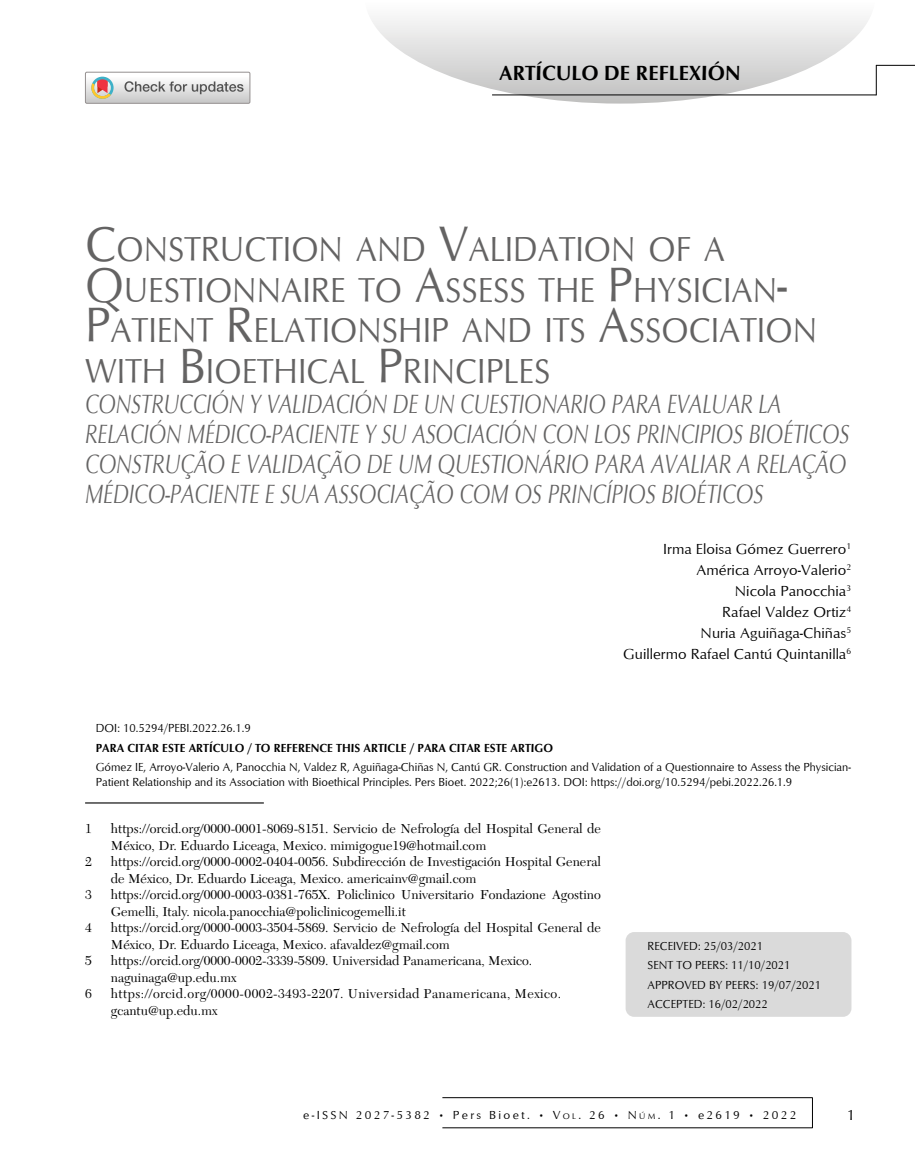
<style>
.page{position:relative;width:915px;height:1170px;background:#fff}
.page>*{position:absolute;margin:0;border:0;box-sizing:border-box;transform-origin:0 0}
.t1{font:35.7px/40.5px "Optimum";color:#646363;scale:.9 1}
.t2{font:italic 27px/30px "Optimum";color:#646363;scale:.77 1}
.t3{font:700 21px "Optimum";color:#000}
.t4{font:15px/21px "Optimum";color:#000;text-align:right}
.t5{font:13.5px/16.5px "New Caledonia";color:#000}
.t6{font:13.5px/16.5px "New Caledonia";letter-spacing:.03em;color:#000}
.t7{font:12px/19.2px "Optimum";color:#000;scale:.95 1}
.t8{font:700 12px "Optimum";color:#000;scale:.95 1}
.t9{font:12px "Optimum";letter-spacing:.19em;color:#000}
.s1{font-size:51px}
.s2{font-size:8.4px}
.s3{font-style:inherit}
</style>
<div class="page">
<hr style="left:442px;top:1097px;width:370px;height:1px;background:#000">
<hr style="left:442px;top:1127px;width:370px;height:1px;background:#000">
<hr style="left:811px;top:1097px;width:1px;height:30px;background:#000">
<div style="left:625px;top:932px;width:226px;height:84px;background:#dadada;border-radius:9px"></div>
<hr style="left:85px;top:802px;width:179px;height:1px;background:#000">
<svg style="left:371px;top:18px;width:503px;height:86px"></svg>
<hr style="left:875px;top:65px;width:1px;height:30px;background:#000">
<hr style="left:875px;top:65px;width:39px;height:1px;background:#000">
<hr style="left:492px;top:94px;width:384px;height:1px;background:#000">
<div style="left:85px;top:72px;width:165px;height:32px;border:1px solid #948f8f"></div>
<svg style="left:85px;top:72px;width:165px;height:31px"></svg>
<h3 class="t3" style="left:499px;top:61px;width:243px">ARTÍCULO DE REFLEXIÓN</h3>
<h1 class="t1" style="left:85px;top:228px;width:814px"><span class="s1">C</span>ONSTRUCTION AND <span class="s1">V</span>ALIDATION OF A <span class="s1">Q</span>UESTIONNAIRE TO <span class="s1">A</span>SSESS THE <span class="s1">P</span>HYSICIAN<span class="s1">-P</span>ATIENT <span class="s1">R</span>ELATIONSHIP AND ITS <span class="s1">A</span>SSOCIATION WITH <span class="s1">B</span>IOETHICAL <span class="s1">P</span>RINCIPLES</h1>
<p class="t2" style="left:85px;top:388px;width:993px">CONSTRUCCIÓN Y VALIDACIÓN DE UN CUESTIONARIO PARA EVALUAR LA RELACIÓN MÉDICO-PACIENTE Y SU ASOCIACIÓN CON LOS PRINCIPIOS BIOÉTICOS CONSTRUÇÃO E VALIDAÇÃO DE UM QUESTIONÁRIO PARA AVALIAR A RELAÇÃO MÉDICO-PACIENTE E SUA ASSOCIAÇÃO COM OS PRINCÍPIOS BIOÉTICOS</p>
<p class="t4" style="left:623px;top:537px;width:229px">Irma Eloisa Gómez Guerrero<sup>1<br></sup>América Arroyo-Valerio<sup>2<br></sup>Nicola Panocchia<sup>3<br></sup>Rafael Valdez Ortiz<sup>4<br></sup>Nuria Aguiñaga-Chiñas<sup>5<br></sup>Guillermo Rafael Cantú Quintanilla<sup>6</sup></p>
<p class="t7" style="left:96px;top:718px;width:164px">DOI: 10.5294/PEBI.2022.26.1.9</p>
<p class="t8" style="left:96px;top:740px;width:482px">PARA CITAR ESTE ARTÍCULO / TO REFERENCE THIS ARTICLE / PARA CITAR ESTE ARTIGO</p>
<p class="t7" style="left:96px;top:758px;width:796px;line-height:15px">Gómez IE, Arroyo-Valerio A, Panocchia N, Valdez R, Aguiñaga-Chiñas N, Cantú GR. Construction and Validation of a Questionnaire to Assess the Physician-<br>Patient Relationship and its Association with Bioethical Principles. Pers Bioet. 2022;26(1):e2613. DOI: https://doi.org/10.5294/pebi.2022.26.1.9</p>
<p class="t5" style="left:85px;top:820px;width:8px">1</p>
<p class="t5" style="left:111px;top:820px;width:491px">https://orcid.org/0000-0001-8069-8151. Servicio de Nefrología del Hospital General de<br>México, Dr. Eduardo Liceaga, Mexico. mimigogue19@hotmail.com</p>
<p class="t5" style="left:85px;top:853px;width:8px">2</p>
<p class="t5" style="left:111px;top:853px;width:491px">https://orcid.org/0000-0002-0404-0056. Subdirección de Investigación Hospital General de México, Dr. Eduardo Liceaga, Mexico. americainv@gmail.com</p>
<p class="t5" style="left:85px;top:886px;width:8px">3</p>
<p class="t5" style="left:111px;top:886px;width:491px">https://orcid.org/0000-0003-0381-765X. Policlinico Universitario Fondazione Agostino<br>Gemelli, Italy. nicola.panocchia@policlinicogemelli.it</p>
<p class="t5" style="left:85px;top:919px;width:8px">4</p>
<p class="t5" style="left:111px;top:919px;width:491px">https://orcid.org/0000-0003-3504-5869. Servicio de Nefrología del Hospital General de<br>México, Dr. Eduardo Liceaga, Mexico. afavaldez@gmail.com</p>
<p class="t5" style="left:85px;top:952px;width:8px">5</p>
<p class="t5" style="left:111px;top:952px;width:423px">https://orcid.org/0000-0002-3339-5809. Universidad Panamericana, Mexico. naguinaga@up.edu.mx</p>
<p class="t5" style="left:85px;top:985px;width:8px">6</p>
<p class="t6" style="left:111px;top:985px;width:451px">https://orcid.org/0000-0002-3493-2207. Universidad Panamericana, Mexico. gcantu@up.edu.mx</p>
<p class="t7" style="left:647px;top:936px;width:184px">RECEIVED: 25/03/2021<br>SENT TO PEERS: 11/10/2021<br>APPROVED BY PEERS: 19/07/2021<br>ACCEPTED: 16/02/2022</p>
<p class="t9" style="left:303px;top:1107px;width:494px">e-ISSN 2027-5382 • Pers Bioet. • V<span class="s2">OL</span>. 26 • N<span class="s2">ÚM</span><span class="s3">.</span> 1 • e2619 • 2022</p>
<p class="t4" style="left:846px;top:1103px;width:10px">1</p>
</div>
